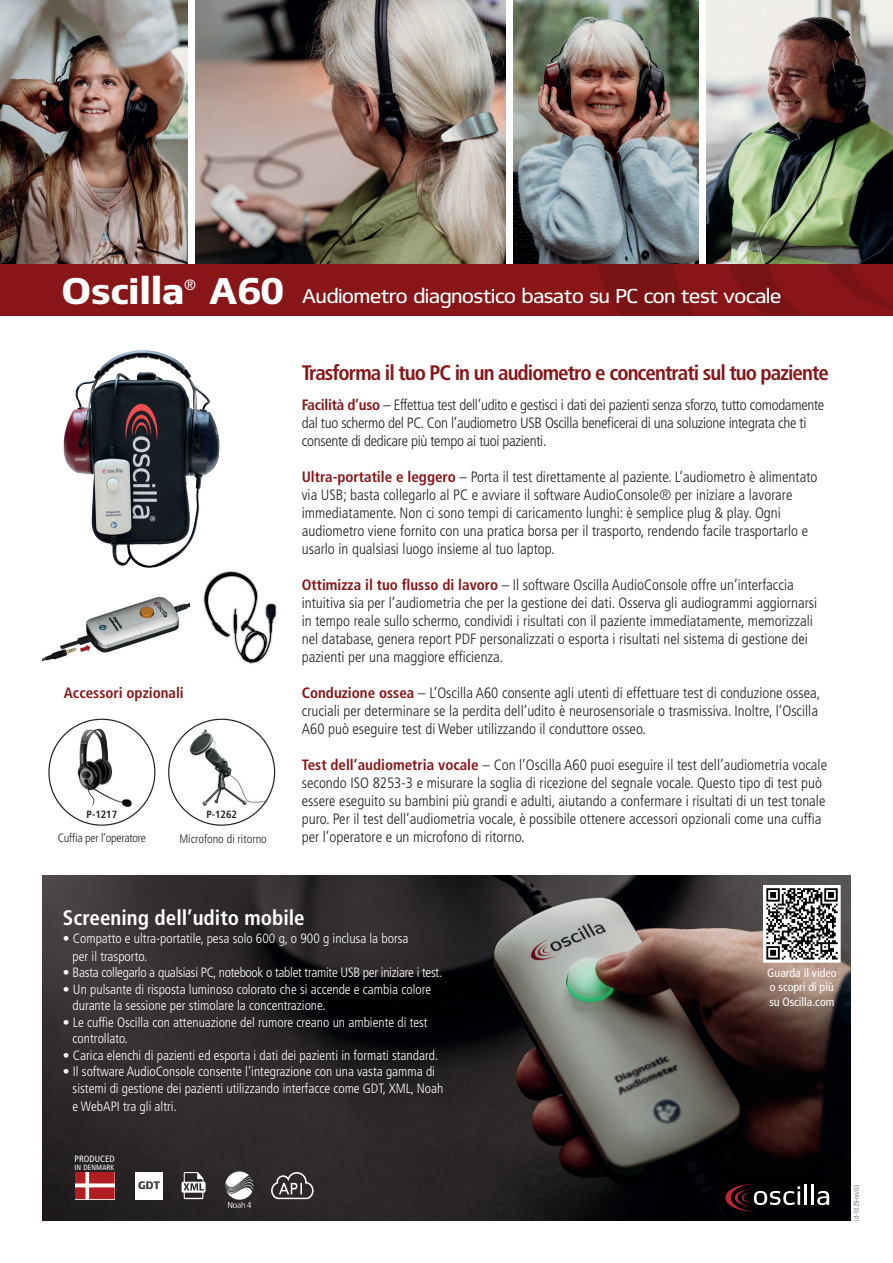
<style>
.page{position:relative;width:893px;height:1263px;background:#fff}
.page>*{position:absolute;margin:0;border:0;box-sizing:border-box;transform-origin:0 0}
.t1{font:700 36px "Olic";color:#fff}
.t2{font:700 condensed 21px "Frutiger LT Std";letter-spacing:-.045em;color:#881619}
.t3{font:700 condensed 21px "Frutiger LT Std";color:#fff}
.t4{font:19.5px "Olic";letter-spacing:-.04em;color:#fff}
.t5{font:300 condensed 15px/18px "Frutiger LT Std";color:#231f20}
.t6{font:300 condensed 15px/18px "Frutiger LT Std";letter-spacing:-.02em;color:#231f20}
.t7{font:700 condensed 15px "Frutiger LT Std";color:#88171a}
.t8{font:condensed 15px "Frutiger LT Std";color:#fff}
.t9{font:300 condensed 13.5px/16.5px "Frutiger LT Std";color:#fff}
.t10{font:300 condensed 13.5px "Frutiger LT Std";letter-spacing:-.02em;color:#fff}
.t11{font:condensed 12px/14.4px "Frutiger LT Std";color:#fff}
.t12{font:300 condensed 12px "Frutiger LT Std";letter-spacing:-.02em;color:#231f20}
.t13{font:300 condensed 12px "Frutiger LT Std";color:#231f20}
.t14{font:700 condensed 10.5px "Frutiger LT Std";color:#231f20}
.t15{font:700 10.5px "Olic";color:#373032}
.t16{font:condensed 9.15px "Frutiger LT Std";letter-spacing:.01em;color:#fff}
.t17{font:condensed 7.65px "Frutiger LT Std";letter-spacing:.01em;color:#fff}
.t18{font:300 condensed 7.05px "Frutiger LT Std";color:#57585a}
.s1{font-weight:700;font-size:36px}
.s2{font-weight:700;color:#881619}
</style>
<div class="page">
<img style="left:706px;top:0;width:187px;height:265px">
<img style="left:0;top:0;width:188px;height:265px">
<img style="left:512px;top:0;width:187px;height:265px">
<img style="left:194px;top:0;width:312px;height:265px">
<img style="left:43px;top:875px;width:807px;height:345px">
<img style="left:63px;top:350px;width:157px;height:218px">
<img style="left:43px;top:596px;width:146px;height:65px">
<img style="left:203px;top:571px;width:74px;height:93px">
<img style="left:186px;top:727px;width:80px;height:79px">
<img style="left:55px;top:725px;width:92px;height:89px">
<svg style="left:765px;top:887px;width:73px;height:73px"></svg>
<svg style="left:766px;top:888px;width:72px;height:71px"></svg>
<div style="left:0;top:265px;width:893px;height:51px;background:#881618"></div>
<svg style="left:599px;top:265px;width:294px;height:51px"></svg>
<img style="left:75px;top:1172px;width:39px;height:27px">
<svg style="left:182px;top:1172px;width:24px;height:27px"></svg>
<svg style="left:271px;top:1172px;width:43px;height:27px"></svg>
<img style="left:225px;top:1171px;width:29px;height:38px">
<div style="left:136px;top:1172px;width:27px;height:27px;background:#fff"></div>
<svg style="left:725px;top:1184px;width:75px;height:27px;background:#302125"></svg>
<hr style="left:797px;top:1191px;width:3px;height:14px;background:#fff">
<hr style="left:804px;top:1185px;width:3px;height:20px;background:#fff">
<hr style="left:811px;top:1185px;width:3px;height:20px;background:#fff">
<svg style="left:817px;top:1191px;width:12px;height:14px"></svg>
<h1 class="t1" style="left:62px;top:269px;width:124px">Oscilla</h1>
<p class="t8" style="left:184px;top:276px;width:13px">®</p>
<h3 class="t4" style="left:209px;top:285px;width:574px"><span class="s1">A60</span> Audiometro diagnostico basato su PC con test vocale</h3>
<p class="t7" style="left:64px;top:684px;width:122px">Accessori opzionali</p>
<p class="t14" style="left:87px;top:808px;width:32px">P-1217</p>
<p class="t12" style="left:58px;top:831px;width:90px">Cuffia per l’operatore</p>
<p class="t14" style="left:206px;top:808px;width:32px">P-1262</p>
<p class="t13" style="left:179px;top:832px;width:89px">Microfono di ritorno</p>
<h2 class="t2" style="left:302px;top:361px;width:529px">Trasforma il tuo PC in un audiometro e concentrati sul tuo paziente</h2>
<p class="t6" style="left:302px;top:396px;width:524px"><span class="s2">Facilità d’uso</span> – Effettua test dell’udito e gestisci i dati dei pazienti senza sforzo, tutto comodamente dal tuo schermo del PC. Con l’audiometro USB Oscilla beneficerai di una soluzione integrata che ti consente di dedicare più tempo ai tuoi pazienti.</p>
<p class="t5" style="left:302px;top:468px;width:517px"><span class="s2">Ultra-portatile e leggero</span> – Porta il test direttamente al paziente. L’audiometro è alimentato via USB; basta collegarlo al PC e avviare il software AudioConsole® per iniziare a lavorare immediatamente. Non ci sono tempi di caricamento lunghi: è semplice plug &amp; play. Ogni audiometro viene fornito con una pratica borsa per il trasporto, rendendo facile trasportarlo e usarlo in qualsiasi luogo insieme al tuo laptop.</p>
<p class="t5" style="left:302px;top:576px;width:517px"><span class="s2">Ottimizza il tuo flusso di lavoro</span> – Il software Oscilla AudioConsole offre un’interfaccia intuitiva sia per l’audiometria che per la gestione dei dati. Osserva gli audiogrammi aggiornarsi in tempo reale sullo schermo, condividi i risultati con il paziente immediatamente, memorizzali nel database, genera report PDF personalizzati o esporta i risultati nel sistema di gestione dei pazienti per una maggiore efficienza.</p>
<p class="t5" style="left:302px;top:684px;width:520px"><span class="s2">Conduzione ossea</span> – L’Oscilla A60 consente agli utenti di effettuare test di conduzione ossea, cruciali per determinare se la perdita dell’udito è neurosensoriale o trasmissiva. Inoltre, l’Oscilla<br>A60 può eseguire test di Weber utilizzando il conduttore osseo.</p>
<p class="t5" style="left:302px;top:756px;width:527px"><span class="s2">Test dell’audiometria vocale</span> – Con l’Oscilla A60 puoi eseguire il test dell’audiometria vocale secondo ISO 8253-3 e misurare la soglia di ricezione del segnale vocale. Questo tipo di test può essere eseguito su bambini più grandi e adulti, aiutando a confermare i risultati di un test tonale puro. Per il test dell’audiometria vocale, è possibile ottenere accessori opzionali come una cuffia per l’operatore e un microfono di ritorno.</p>
<h2 class="t3" style="left:63px;top:905px;width:243px">Screening dell’udito mobile</h2>
<p class="t9" style="left:73px;top:929px;width:337px;line-height:18px;text-indent:-10px">• Compatto e ultra-portatile, pesa solo 600 g, o 900 g inclusa la borsa per il trasporto.</p>
<p class="t10" style="left:63px;top:965px;width:381px">• Basta collegarlo a qualsiasi PC, notebook o tablet tramite USB per iniziare i test.</p>
<p class="t9" style="left:73px;top:981px;width:360px;text-indent:-10px">• Un pulsante di risposta luminoso colorato che si accende e cambia colore durante la sessione per stimolare la concentrazione.</p>
<p class="t9" style="left:73px;top:1014px;width:357px;text-indent:-10px">• Le cuffie Oscilla con attenuazione del rumore creano un ambiente di test controllato.</p>
<p class="t9" style="left:63px;top:1047px;width:377px">• Carica elenchi di pazienti ed esporta i dati dei pazienti in formati standard.</p>
<p class="t9" style="left:73px;top:1063px;width:372px;text-indent:-10px">• Il software AudioConsole consente l’integrazione con una vasta gamma di sistemi di gestione dei pazienti utilizzando interfacce come GDT, XML, Noah</p>
<p class="t9" style="left:73px;top:1098px;width:106px">e WebAPI tra gli altri.</p>
<p class="t16" style="left:75px;top:1154px;width:42px">PRODUCED</p>
<p class="t17" style="left:75px;top:1163px;width:41px">IN DENMARK</p>
<p class="t15" style="left:138px;top:1179px;width:24px">GDT</p>
<p class="t11" style="left:767px;top:965px;width:71px">Guarda il video o scopri di più su Oscilla.com</p>
<p class="t18" style="left:852px;top:1221px;width:38px;rotate:-90deg">Id-1029-rev03</p>
</div>
